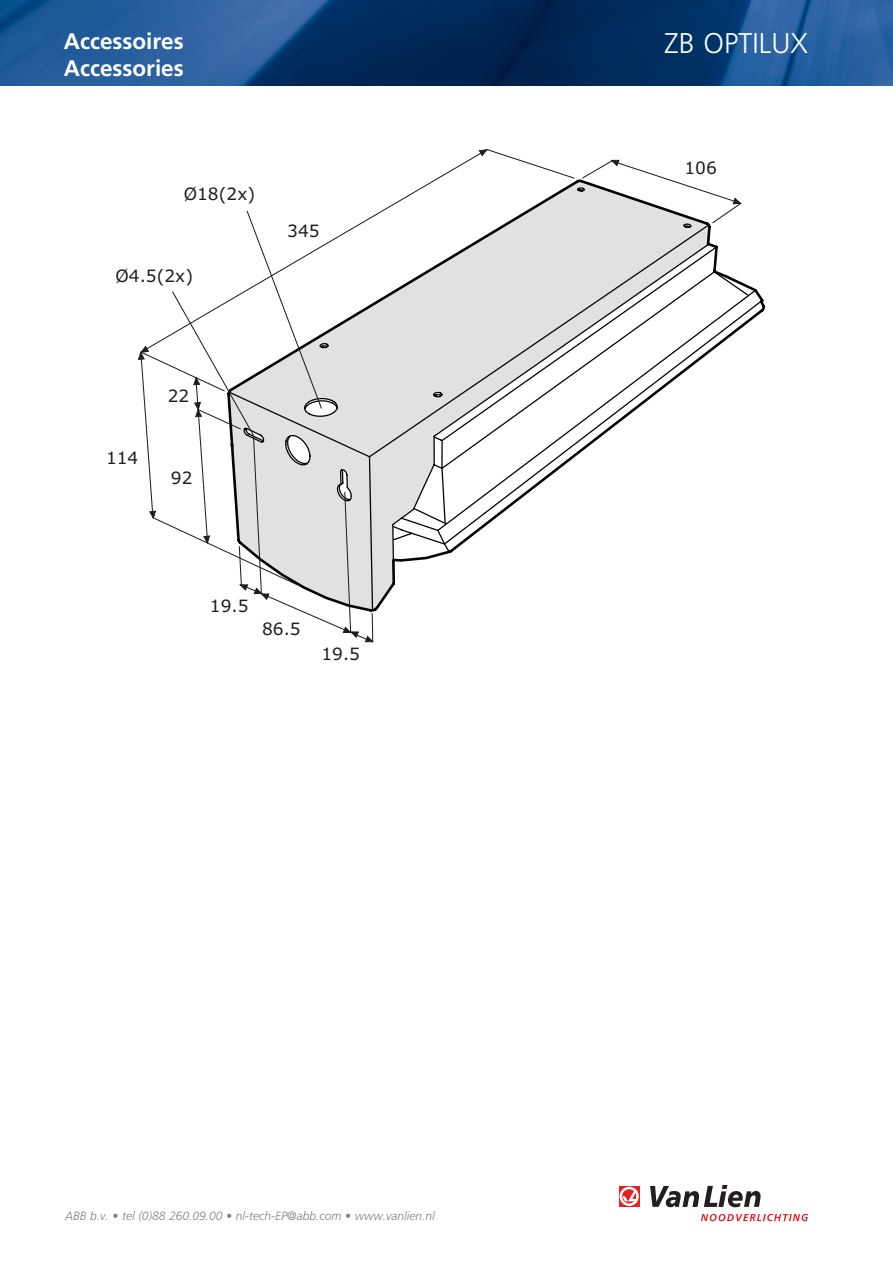
<style>
.page{position:relative;width:893px;height:1263px;background:#fff}
.page>*{position:absolute;margin:0;border:0;box-sizing:border-box;transform-origin:0 0}
.Normaal{font:300 28.5px "Frutiger LT Std";color:#fff}
.t1{font:700 22.5px/27px "Frutiger LT Std";color:#fff}
.t2{font:16.95px "Verdana";color:#201d1e}
.t3{font:italic 300 12px "Frutiger LT Std";color:#808285}
</style>
<div class="page">
<img style="left:0;top:0;width:893px;height:85px">
<div style="left:619px;top:1186px;width:21px;height:21px;background:#ee1d23"></div>
<svg style="left:620px;top:1187px;width:19px;height:19px"></svg>
<svg style="left:650px;top:1185px;width:111px;height:22px"></svg>
<svg style="left:701px;top:1214px;width:107px;height:7px"></svg>
<svg style="left:374px;top:224px;width:391px;height:388px"></svg>
<svg style="left:374px;top:154px;width:114px;height:199px"></svg>
<svg style="left:478px;top:149px;width:264px;height:75px"></svg>
<svg style="left:138px;top:210px;width:236px;height:433px"></svg>
<h2 class="t1" style="left:64px;top:28px;width:121px">Accessoires<br>Accessories</h2>
<p class="Normaal" style="left:665px;top:27px;width:145px">ZB OPTILUX</p>
<p class="t2" style="left:184px;top:183px;width:73px">Ø18(2x)</p>
<p class="t2" style="left:116px;top:265px;width:79px">Ø4.5(2x)</p>
<p class="t2" style="left:287px;top:220px;width:34px">345</p>
<p class="t2" style="left:106px;top:447px;width:34px">114</p>
<p class="t2" style="left:168px;top:385px;width:23px">22</p>
<p class="t2" style="left:171px;top:467px;width:23px">92</p>
<p class="t2" style="left:210px;top:595px;width:40px">19.5</p>
<p class="t2" style="left:262px;top:618px;width:40px">86.5</p>
<p class="t2" style="left:321px;top:643px;width:40px">19.5</p>
<p class="t3" style="left:65px;top:1209px;width:371px">ABB b.v. • tel (0)88 260.09.00 • nl-tech-EP@abb.com • www.vanlien.nl</p>
<p class="t2" style="left:684px;top:157px;width:34px">106</p>
</div>
